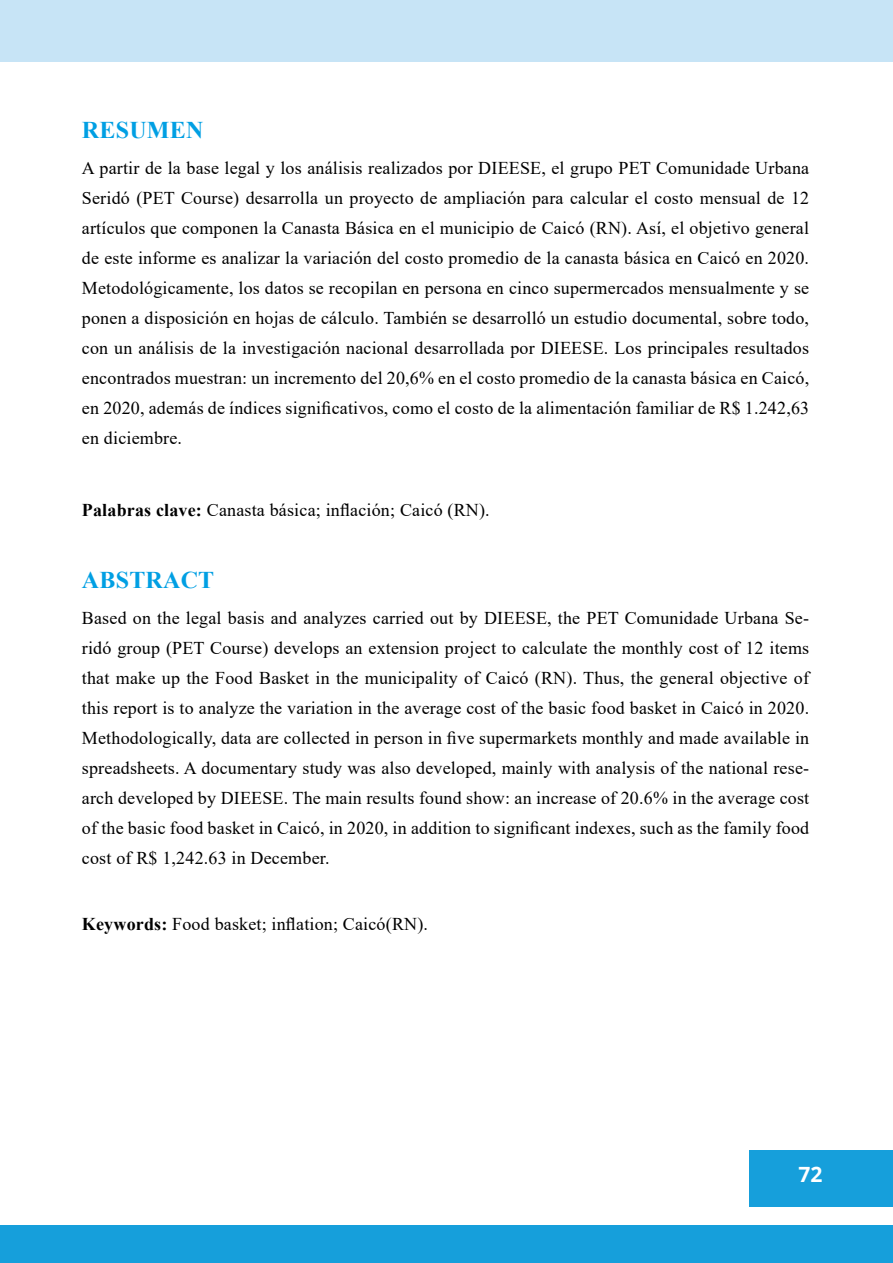
<style>
.page{position:relative;width:893px;height:1263px;background:#fff}
.page>*{position:absolute;margin:0;border:0;box-sizing:border-box;transform-origin:0 0}
.t1{font:700 24px "Times New Roman";letter-spacing:.01em;color:#009fe3}
.t2{font:700 21px "Open Sans";color:#fff}
.t3{font:18px/30px "Times New Roman";letter-spacing:.01em;color:#000;text-align:justify}
.s1{font-weight:700}
</style>
<div class="page">
<div style="left:0;top:0;width:893px;height:62px;background:#c7e4f6"></div>
<div style="left:749px;top:1150px;width:144px;height:57px;background:#169fdb"></div>
<div style="left:0;top:1225px;width:893px;height:38px;background:#169fdb"></div>
<h1 class="t1" style="left:82px;top:113px;width:123px">RESUMEN</h1>
<p class="t3" style="left:82px;top:152px;width:729px">A partir de la base legal y los análisis realizados por DIEESE, el grupo PET Comunidade Urbana Seridó (PET Course) desarrolla un proyecto de ampliación para calcular el costo mensual de 12 artículos que componen la Canasta Básica en el municipio de Caicó (RN). Así, el objetivo general de este informe es analizar la variación del costo promedio de la canasta básica en Caicó en 2020.<br>Metodológicamente, los datos se recopilan en persona en cinco supermercados mensualmente y se ponen a disposición en hojas de cálculo. También se desarrolló un estudio documental, sobre todo, con un análisis de la investigación nacional desarrollada por DIEESE. Los principales resultados encontrados muestran: un incremento del 20,6% en el costo promedio de la canasta básica en Caicó, en 2020, además de índices significativos, como el costo de la alimentación familiar de R$ 1.242,63 en diciembre.</p>
<p class="t3" style="left:82px;top:495px;width:409px"><span class="s1">Palabras clave:</span> Canasta básica; inflación; Caicó (RN).</p>
<h1 class="t1" style="left:82px;top:563px;width:134px">ABSTRACT</h1>
<p class="t3" style="left:82px;top:602px;width:729px">Based on the legal basis and analyzes carried out by DIEESE, the PET Comunidade Urbana Se&shy;ridó group (PET Course) develops an extension project to calculate the monthly cost of 12 items that make up the Food Basket in the municipality of Caicó (RN). Thus, the general objective of this report is to analyze the variation in the average cost of the basic food basket in Caicó in 2020.<br>Methodologically, data are collected in person in five supermarkets monthly and made available in spreadsheets. A documentary study was also developed, mainly with analysis of the national rese&shy;arch developed by DIEESE. The main results found show: an increase of 20.6% in the average cost of the basic food basket in Caicó, in 2020, in addition to significant indexes, such as the family food cost of R$ 1,242.63 in December.</p>
<p class="t3" style="left:82px;top:909px;width:348px"><span class="s1">Keywords:</span> Food basket; inflation; Caicó(RN).</p>
<p class="t2" style="left:799px;top:1160px;width:26px">72</p>
</div>
